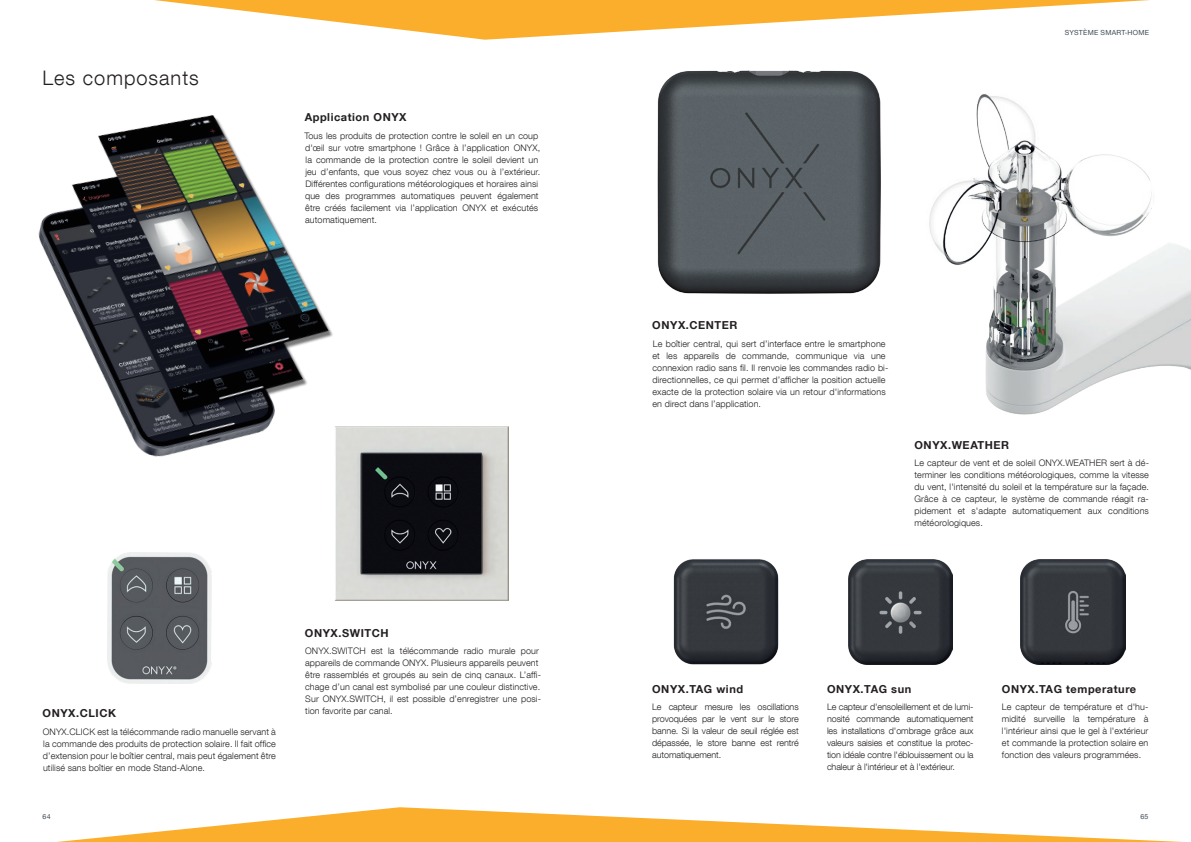
<style>
.page{position:relative;width:1191px;height:842px;background:#fff}
.page>*{position:absolute;margin:0;border:0;box-sizing:border-box;transform-origin:0 0}
.t1{font:300 20px "Helvetica Neue LT Com";letter-spacing:.05em;color:#231f20}
.t2{font:700 11px "Helvetica Neue LT Com";letter-spacing:.05em;color:#231f20}
.t3{font:300 9px/12px "Helvetica Neue LT Com";letter-spacing:.01em;color:#231f20;text-align:justify}
.t4{font:7px "Helvetica Neue LT Com";letter-spacing:.03em;color:#3f4a54}
</style>
<div class="page">
<img style="left:657px;top:71px;width:223px;height:222px">
<img style="left:108px;top:553px;width:103px;height:130px">
<img style="left:335px;top:426px;width:174px;height:174px">
<img style="left:929px;top:94px;width:262px;height:321px">
<img style="left:38px;top:115px;width:312px;height:354px">
<svg style="left:154px;top:0;width:996px;height:40px"></svg>
<svg style="left:57px;top:807px;width:1126px;height:35px"></svg>
<img style="left:673px;top:559px;width:106px;height:106px">
<img style="left:848px;top:560px;width:104px;height:104px">
<img style="left:1020px;top:560px;width:105px;height:104px">
<h1 class="t1" style="left:43px;top:66px;width:158px">Les composants</h1>
<p class="t2" style="left:305px;top:110px;width:103px">Application ONYX</p>
<p class="t3" style="left:304px;top:130px;width:237px;text-align:left">Tous les produits de protection contre le soleil en un coup d'œil sur votre smartphone ! Grâce à l’application ONYX, la commande de la protection contre le soleil devient un jeu d’enfants, que vous soyez chez vous ou à l’extérieur.<br>Différentes configurations météorologiques et horaires ainsi que des programmes automatiques peuvent également être créés facilement via l’application ONYX et exécutés automatiquement.</p>
<p class="t2" style="left:43px;top:706px;width:75px">ONYX.CLICK</p>
<p class="t3" style="left:43px;top:726px;width:235px">ONYX.CLICK est la télécommande radio manuelle servant à la commande des produits de protection solaire. Il fait office d’extension pour le boîtier central, mais peut également être utilisé sans boîtier en mode Stand-Alone.</p>
<p class="t2" style="left:305px;top:626px;width:85px">ONYX.SWITCH</p>
<p class="t3" style="left:305px;top:645px;width:237px;text-align:left">ONYX.SWITCH est la télécommande radio murale pour appareils de commande ONYX. Plusieurs appareils peuvent être rassemblés et groupés au sein de cinq canaux. L’affi&shy;chage d’un canal est symbolisé par une couleur distinctive.<br>Sur ONYX.SWITCH, il est possible d’enregistrer une posi&shy;tion favorite par canal.</p>
<p class="t4" style="left:1064px;top:29px;width:86px">SYSTÈME SMART-HOME</p>
<p class="t2" style="left:652px;top:319px;width:87px">ONYX.CENTER</p>
<p class="t3" style="left:652px;top:338px;width:237px;text-align:left">Le boîtier central, qui sert d’interface entre le smartphone et les appareils de commande, communique via une connexion radio sans fil. Il renvoie les commandes radio bi&shy;directionnelles, ce qui permet d’afficher la position actuelle exacte de la protection solaire via un retour d'informations en direct dans l’application.</p>
<p class="t2" style="left:914px;top:438px;width:96px">ONYX.WEATHER</p>
<p class="t3" style="left:914px;top:457px;width:236px">Le capteur de vent et de soleil ONYX.WEATHER sert à dé&shy;terminer les conditions météorologiques, comme la vitesse du vent, l'intensité du soleil et la température sur la façade.<br>Grâce à ce capteur, le système de commande réagit ra&shy;pidement et s'adapte automatiquement aux conditions météorologiques.</p>
<p class="t2" style="left:652px;top:682px;width:92px">ONYX.TAG wind</p>
<p class="t3" style="left:652px;top:701px;width:148px">Le capteur mesure les oscillations provoquées par le vent sur le store banne. Si la valeur de seuil réglée est dépassée, le store banne est rentré automatiquement.</p>
<p class="t2" style="left:827px;top:682px;width:86px">ONYX.TAG sun</p>
<p class="t3" style="left:827px;top:701px;width:148px">Le capteur d'ensoleillement et de lumi&shy;nosité commande automatiquement les installations d'ombrage grâce aux valeurs saisies et constitue la protec&shy;tion idéale contre l'éblouissement ou la chaleur à l'intérieur et à l'extérieur.</p>
<p class="t2" style="left:1002px;top:682px;width:136px">ONYX.TAG temperature</p>
<p class="t3" style="left:1002px;top:701px;width:148px">Le capteur de température et d'hu&shy;midité surveille la température à l'intérieur ainsi que le gel à l'extérieur et commande la protection solaire en fonction des valeurs programmées.</p>
<p class="t4" style="left:43px;top:812px;width:10px">64</p>
<p class="t4" style="left:1140px;top:812px;width:10px">65</p>
</div>
